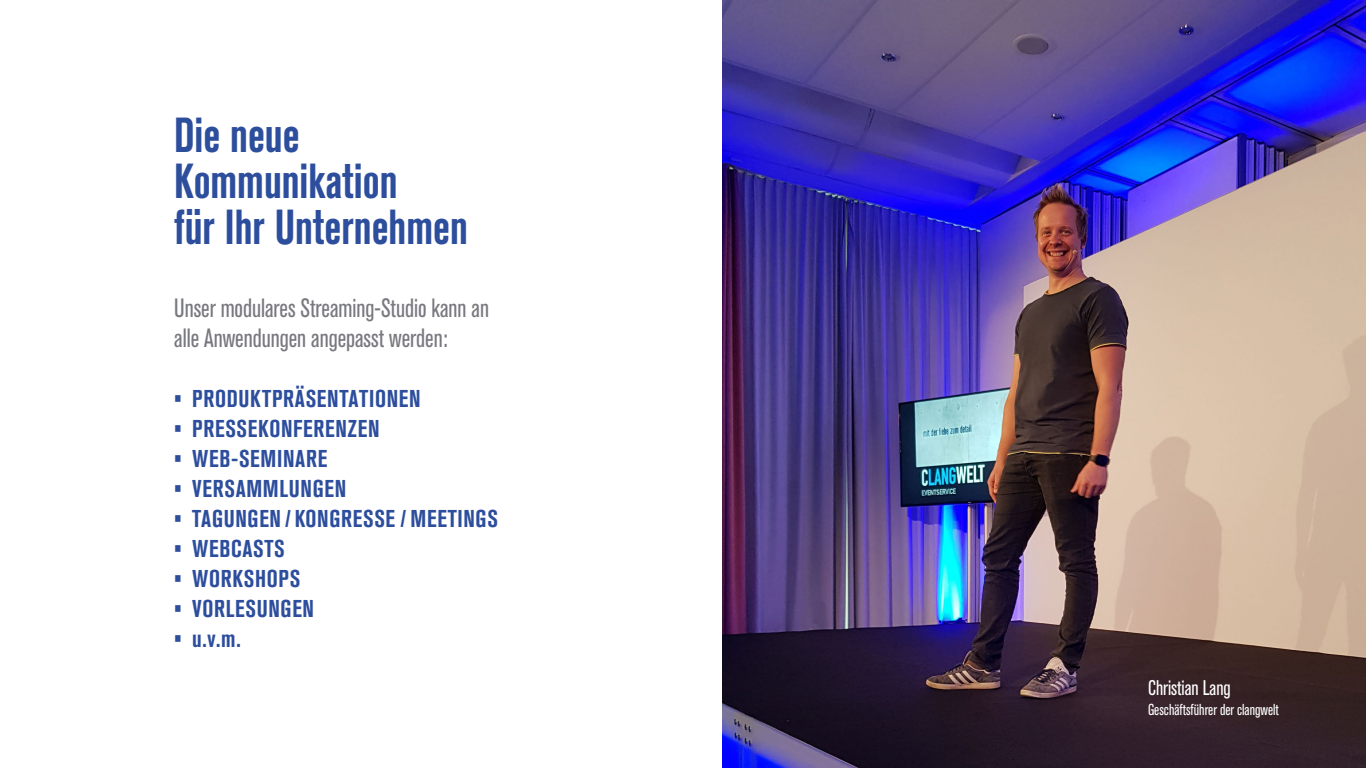
<style>
.page{position:relative;width:1366px;height:768px;background:#fff}
.page>*{position:absolute;margin:0;border:0;box-sizing:border-box;transform-origin:0 0}
.t1{font:700 condensed 48.7px/46.2px "Akzidenz Grotesk BQ";color:#2d4e9d;scale:.88 1}
.t2{font:condensed 26.2px/30px "Akzidenz Grotesk BQ";color:#78787f;scale:.91 1}
.t3{font:700 condensed 24.2px "Akzidenz Grotesk BQ";letter-spacing:.03em;color:#2d4e9d;scale:.95 1}
.t4{font:condensed 21px "Akzidenz Grotesk BQ";color:#fff;scale:.91 1}
.t5{font:condensed 15.8px "Akzidenz Grotesk BQ";color:#fff;scale:.91 1}
</style>
<div class="page">
<img style="left:723px;top:0;width:643px;height:768px">
<h1 class="t1" style="left:174px;top:111px;width:335px">Die neue<br>Kommunikation<br>für Ihr Unternehmen</h1>
<p class="t2" style="left:174px;top:294px;width:347px">Unser modulares Streaming-Studio kann an alle Anwendungen angepasst werden:</p>
<p class="t3" style="left:174px;top:385px;width:261px">• PRODUKTPRÄSENTATIONEN</p>
<p class="t3" style="left:174px;top:415px;width:218px">• PRESSEKONFERENZEN</p>
<p class="t3" style="left:174px;top:445px;width:163px">• WEB-SEMINARE</p>
<p class="t3" style="left:174px;top:475px;width:183px">• VERSAMMLUNGEN</p>
<p class="t3" style="left:174px;top:505px;width:342px">• TAGUNGEN / KONGRESSE / MEETINGS</p>
<p class="t3" style="left:174px;top:535px;width:118px">• WEBCASTS</p>
<p class="t3" style="left:174px;top:565px;width:134px">• WORKSHOPS</p>
<p class="t3" style="left:174px;top:595px;width:149px">• VORLESUNGEN</p>
<p class="t3" style="left:174px;top:625px;width:71px">• u.v.m.</p>
<p class="t4" style="left:1148px;top:676px;width:92px">Christian Lang</p>
<p class="t5" style="left:1148px;top:701px;width:145px">Geschäftsführer der clangwelt</p>
</div>
